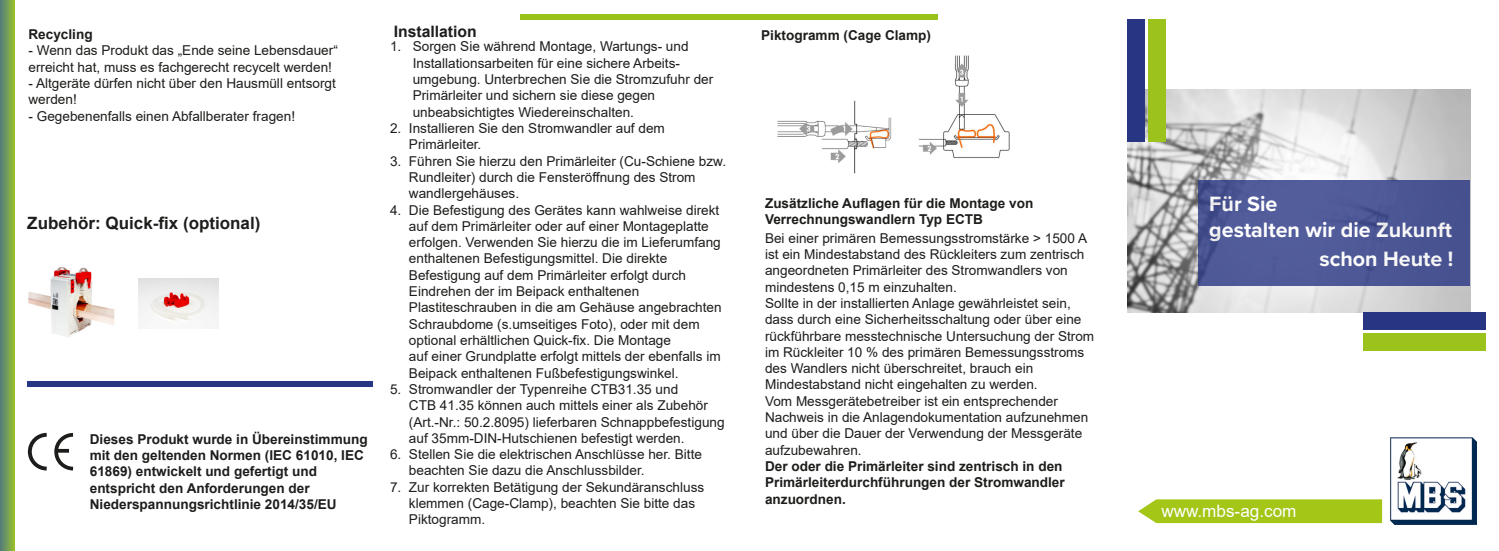
<style>
.page{position:relative;width:1499px;height:551px;background:#fff}
.page>*{position:absolute;margin:0;border:0;box-sizing:border-box;transform-origin:0 0}
.t1{font:700 21.53px/25.7px "Proxima Nova";color:#fff}
.t2{font:17.15px "Arial";color:#fff}
.t3{font:700 16.97px "Arial";color:#1d1d1b}
.t4{font:700 15.75px "Arial";color:#1d1d1b}
.t5{font:13.65px/16.3px "Arial";color:#1d1d1b}
.t6{font:700 13.65px "Arial";color:#1d1d1b}
.t7{font:700 7px "Arial";letter-spacing:-.005em;color:#1d1d1b}
</style>
<div class="page">
<svg style="left:0;top:0;width:14px;height:551px;background:#739c58"></svg>
<div style="left:520px;top:15px;width:417px;height:5px;background:#99c21d"></div>
<img style="left:28px;top:267px;width:87px;height:70px">
<img style="left:138px;top:278px;width:81px;height:47px">
<svg style="left:27px;top:432px;width:47px;height:39px"></svg>
<div style="left:27px;top:381px;width:346px;height:5px;background:#283583"></div>
<img style="left:777px;top:55px;width:233px;height:119px">
<img style="left:1127px;top:89px;width:342px;height:223px">
<div style="left:1127px;top:19px;width:17px;height:122px;background:#283583"></div>
<div style="left:1148px;top:19px;width:18px;height:122px;background:#9bc31c"></div>
<div style="left:1362px;top:312px;width:123px;height:18px;background:#283583"></div>
<div style="left:1362px;top:333px;width:123px;height:18px;background:#9bc31c"></div>
<div style="left:1198px;top:180px;width:271px;height:106px;background:#4f5998"></div>
<img style="left:1390px;top:437px;width:86px;height:87px">
<svg style="left:1138px;top:499px;width:243px;height:24px;background:#a7c823"></svg>
<p class="t6" style="left:28px;top:25px;width:66px">Recycling</p>
<p class="t5" style="left:28px;top:42px;width:311px">- Wenn das Produkt das „Ende seine Lebensdauer“</p>
<p class="t5" style="left:28px;top:59px;width:305px">erreicht hat, muss es fachgerecht recycelt werden!</p>
<p class="t5" style="left:28px;top:75px;width:309px">- Altgeräte dürfen nicht über den Hausmüll entsorgt</p>
<p class="t5" style="left:28px;top:91px;width:50px">werden!</p>
<p class="t5" style="left:28px;top:107px;width:268px">- Gegebenenfalls einen Abfallberater fragen!</p>
<p class="t3" style="left:27px;top:211px;width:234px">Zubehör: Quick-fix (optional)</p>
<p class="t6" style="left:90px;top:429px;width:279px">Dieses Produkt wurde in Übereinstimmung</p>
<p class="t6" style="left:90px;top:445px;width:275px">mit den geltenden Normen (IEC 61010, IEC</p>
<p class="t6" style="left:90px;top:462px;width:229px">61869) entwickelt und gefertigt und</p>
<p class="t6" style="left:90px;top:478px;width:221px">entspricht den Anforderungen der</p>
<p class="t6" style="left:90px;top:494px;width:248px">Niederspannungsrichtlinie 2014/35/EU</p>
<p class="t4" style="left:393px;top:20px;width:85px">Installation</p>
<p class="t5" style="left:412px;top:38px;width:277px;text-indent:-23px">1. Sorgen Sie während Montage, Wartungs- und<br>Installationsarbeiten für eine sichere Arbeits-</p>
<p class="t5" style="left:412px;top:71px;width:302px">umgebung. Unterbrechen Sie die Stromzufuhr der</p>
<p class="t5" style="left:412px;top:87px;width:244px">Primärleiter und sichern sie diese gegen</p>
<p class="t5" style="left:412px;top:104px;width:223px">unbeabsichtigtes Wiedereinschalten.</p>
<p class="t5" style="left:390px;top:120px;width:276px">2. Installieren Sie den Stromwandler auf dem</p>
<p class="t5" style="left:409px;top:136px;width:74px">Primärleiter.</p>
<p class="t5" style="left:409px;top:152px;width:318px;text-indent:-19px">3. Führen Sie hierzu den Primärleiter (Cu-Schiene bzw.<br>Rundleiter) durch die Fensteröffnung des Strom wandlergehäuses.</p>
<p class="t5" style="left:409px;top:201px;width:313px;text-indent:-19px">4. Die Befestigung des Gerätes kann wahlweise direkt auf dem Primärleiter oder auf einer Montageplatte erfolgen. Verwenden Sie hierzu die im Lieferumfang enthaltenen Befestigungsmittel. Die direkte</p>
<p class="t5" style="left:409px;top:267px;width:278px">Befestigung auf dem Primärleiter erfolgt durch</p>
<p class="t5" style="left:409px;top:283px;width:232px">Eindrehen der im Beipack enthaltenen</p>
<p class="t5" style="left:409px;top:299px;width:314px">Plastiteschrauben in die am Gehäuse angebrachten<br>Schraubdome (s.umseitiges Foto), oder mit dem optional erhältlichen Quick-fix. Die Montage</p>
<p class="t5" style="left:409px;top:348px;width:313px">auf einer Grundplatte erfolgt mittels der ebenfalls im<br>Beipack enthaltenen Fußbefestigungswinkel.</p>
<p class="t5" style="left:390px;top:381px;width:290px">5. Stromwandler der Typenreihe CTB31.35 und</p>
<p class="t5" style="left:409px;top:397px;width:317px">CTB 41.35 können auch mittels einer als Zubehör (Art.-Nr.: 50.2.8095) lieferbaren Schnappbefestigung auf 35mm-DIN-Hutschienen befestigt werden.</p>
<p class="t5" style="left:409px;top:446px;width:294px;text-indent:-19px">6. Stellen Sie die elektrischen Anschlüsse her. Bitte beachten Sie dazu die Anschlussbilder.</p>
<p class="t5" style="left:409px;top:478px;width:297px;text-indent:-19px">7. Zur korrekten Betätigung der Sekundäranschluss klemmen (Cage-Clamp), beachten Sie bitte das<br>Piktogramm.</p>
<p class="t6" style="left:761px;top:26px;width:171px">Piktogramm (Cage Clamp)</p>
<p class="t7" style="left:756px;top:30px;width:263px">6. Zur korrekten Betätigung der Sekundäranschlussklemmen (Cage-Clamp),</p>
<p class="t6" style="left:765px;top:194px;width:270px">Zusätzliche Auflagen für die Montage von</p>
<p class="t6" style="left:765px;top:210px;width:219px">Verrechnungswandlern Typ ECTB</p>
<p class="t5" style="left:765px;top:229px;width:323px">Bei einer primären Bemessungsstromstärke &gt; 1500 A ist ein Mindestabstand des Rückleiters zum zentrisch angeordneten Primärleiter des Stromwandlers von</p>
<p class="t5" style="left:765px;top:278px;width:193px">mindestens 0,15 m einzuhalten.</p>
<p class="t5" style="left:765px;top:295px;width:307px">Sollte in der installierten Anlage gewährleistet sein,</p>
<p class="t5" style="left:765px;top:311px;width:331px">dass durch eine Sicherheitsschaltung oder über eine rückführbare messtechnische Untersuchung der Strom im Rückleiter 10 % des primären Bemessungsstroms des Wandlers nicht überschreitet, brauch ein</p>
<p class="t5" style="left:765px;top:376px;width:274px">Mindestabstand nicht eingehalten zu werden.</p>
<p class="t5" style="left:765px;top:392px;width:294px">Vom Messgerätebetreiber ist ein entsprechender</p>
<p class="t5" style="left:765px;top:409px;width:325px">Nachweis in die Anlagendokumentation aufzunehmen und über die Dauer der Verwendung der Messgeräte aufzubewahren.</p>
<p class="t6" style="left:765px;top:456px;width:299px">Der oder die Primärleiter sind zentrisch in den</p>
<p class="t6" style="left:765px;top:473px;width:301px">Primärleiterdurchführungen der Stromwandler</p>
<p class="t6" style="left:765px;top:489px;width:82px">anzuordnen.</p>
<h1 class="t1" style="left:1209px;top:191px;width:244px">Für Sie<br>gestalten wir die Zukunft</h1>
<h1 class="t1" style="left:1319px;top:245px;width:135px">schon Heute !</h1>
<p class="t2" style="left:1161px;top:499px;width:137px">www.mbs-ag.com</p>
</div>
